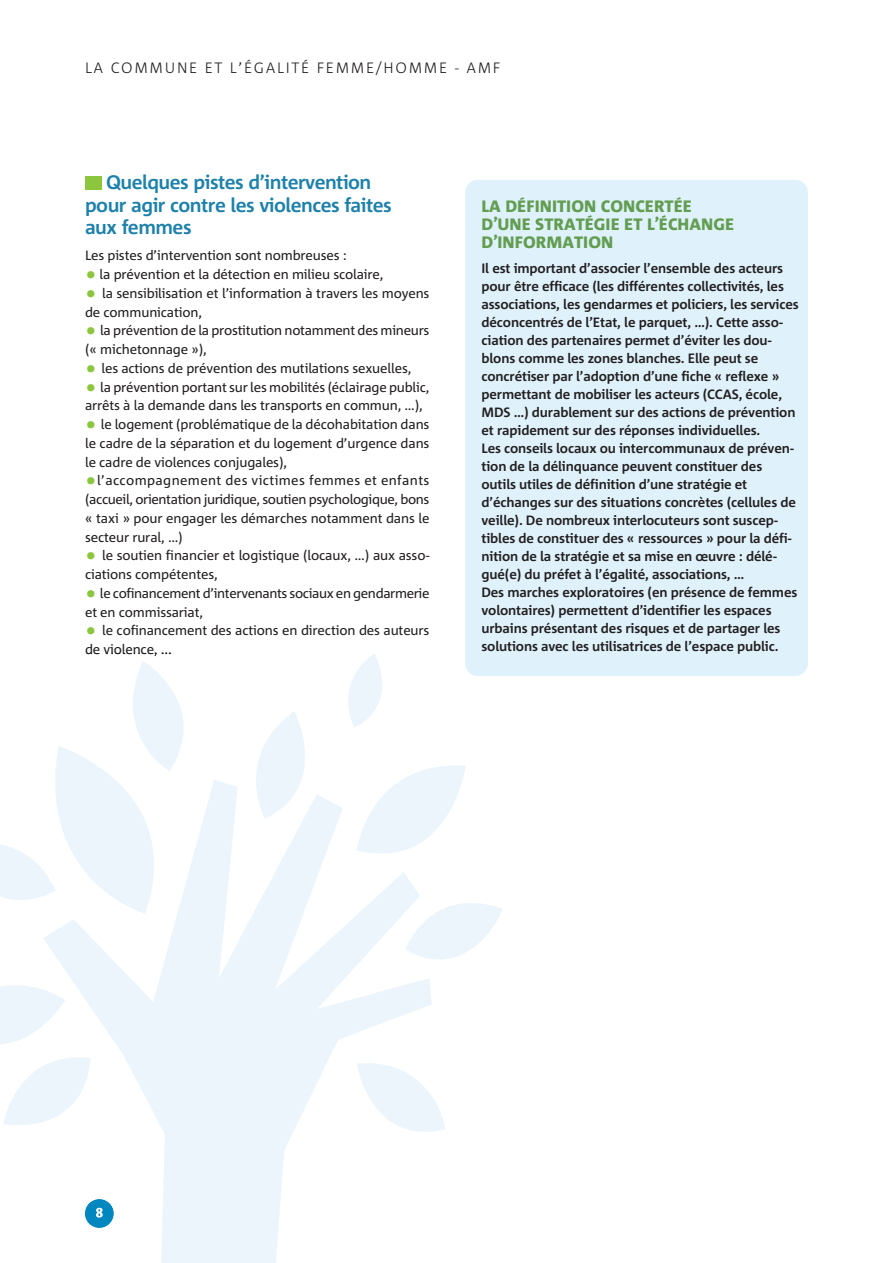
<style>
.page{position:relative;width:893px;height:1263px;background:#fff}
.page>*{position:absolute;margin:0;border:0;box-sizing:border-box;transform-origin:0 0}
.t1{font:700 19.5px/22.5px "Corpid C1";letter-spacing:-.025em;color:#1d81ab}
.t2{font:800 16.5px/18px "Corpid C1";letter-spacing:.005em;color:#639d52}
.t3{font:300 15px "Corpid C1";letter-spacing:.11em;color:#231f20}
.t4{font:700 13.5px/18px "Corpid C1";letter-spacing:-.01em;color:#231f20}
.t5{font:13.5px/18.8px "Corpid C1";letter-spacing:-.01em;color:#231f20}
.t6{font:13.5px/18.8px "Corpid C1";letter-spacing:-.03em;color:#231f20}
.s1{font-size:21px;color:#8bc63e}
</style>
<div class="page">
<div style="left:85px;top:176px;width:16px;height:13px;background:#8bc63e"></div>
<img style="left:85px;top:1199px;width:29px;height:29px">
<svg style="left:96px;top:1208px;width:7px;height:9px"></svg>
<img style="left:87px;top:654px;width:84px;height:2px">
<div style="left:465px;top:180px;width:343px;height:496px;background:#dff2fb;border-radius:13px"></div>
<p class="t3" style="left:85px;top:62px;width:417px">LA COMMUNE ET L’ÉGALITÉ FEMME/HOMME - AMF</p>
<h1 class="t1" style="left:85px;top:173px;width:308px;text-indent:21px">Quelques pistes d’intervention pour agir contre les violences faites aux femmes</h1>
<p class="t5" style="left:85px;top:247px;width:263px">Les pistes d’intervention sont nombreuses :</p>
<p class="t5" style="left:85px;top:266px;width:300px"><span class="s1">•</span> la prévention et la détection en milieu scolaire,</p>
<p class="t5" style="left:85px;top:285px;width:346px"><span class="s1">•</span> la sensibilisation et l’information à travers les moyens de communication,</p>
<p class="t5" style="left:85px;top:322px;width:346px"><span class="s1">•</span> la prévention de la prostitution notamment des mineurs (« michetonnage »),</p>
<p class="t5" style="left:85px;top:360px;width:328px"><span class="s1">•</span> les actions de prévention des mutilations sexuelles,</p>
<p class="t5" style="left:85px;top:378px;width:346px"><span class="s1">•</span> la prévention portant sur les mobilités (éclairage public, arrêts à la demande dans les transports en commun, …),</p>
<p class="t5" style="left:85px;top:416px;width:346px;text-align:justify"><span class="s1">•</span> le logement (problématique de la décohabitation dans le cadre de la séparation et du logement d’urgence dans le cadre de violences conjugales),</p>
<p class="t5" style="left:85px;top:472px;width:346px;text-align:justify"><span class="s1">•</span>l’accompagnement des victimes femmes et enfants (accueil, orientation juridique, soutien psychologique, bons « taxi » pour engager les démarches notamment dans le secteur rural, …)</p>
<p class="t5" style="left:85px;top:547px;width:346px"><span class="s1">•</span> le soutien financier et logistique (locaux, …) aux asso&shy;ciations compétentes,</p>
<p class="t6" style="left:85px;top:585px;width:346px"><span class="s1">•</span> le cofinancement d’intervenants sociaux en gendarmerie et en commissariat,</p>
<p class="t5" style="left:85px;top:622px;width:346px"><span class="s1">•</span> le cofinancement des actions en direction des auteurs de violence, ...</p>
<p class="t2" style="left:481px;top:198px;width:254px">LA DÉFINITION CONCERTÉE<br>D’UNE STRATÉGIE ET L’ÉCHANGE<br>D’INFORMATION</p>
<p class="t4" style="left:481px;top:260px;width:319px">Il est important d’associer l’ensemble des acteurs pour être efficace (les différentes collectivités, les associations, les gendarmes et policiers, les services déconcentrés de l’Etat, le parquet, …). Cette asso&shy;ciation des partenaires permet d’éviter les dou&shy;blons comme les zones blanches. Elle peut se concrétiser par l’adoption d’une fiche « reflexe » permettant de mobiliser les acteurs (CCAS, école, MDS …) durablement sur des actions de prévention et rapidement sur des réponses individuelles.<br>Les conseils locaux ou intercommunaux de préven&shy;tion de la délinquance peuvent constituer des outils utiles de définition d’une stratégie et d’échanges sur des situations concrètes (cellules de veille). De nombreux interlocuteurs sont suscep&shy;tibles de constituer des « ressources » pour la défi&shy;nition de la stratégie et sa mise en œuvre : délé&shy;gué(e) du préfet à l’égalité, associations, …<br>Des marches exploratoires (en présence de femmes volontaires) permettent d’identifier les espaces urbains présentant des risques et de partager les solutions avec les utilisatrices de l’espace public.</p>
</div>
